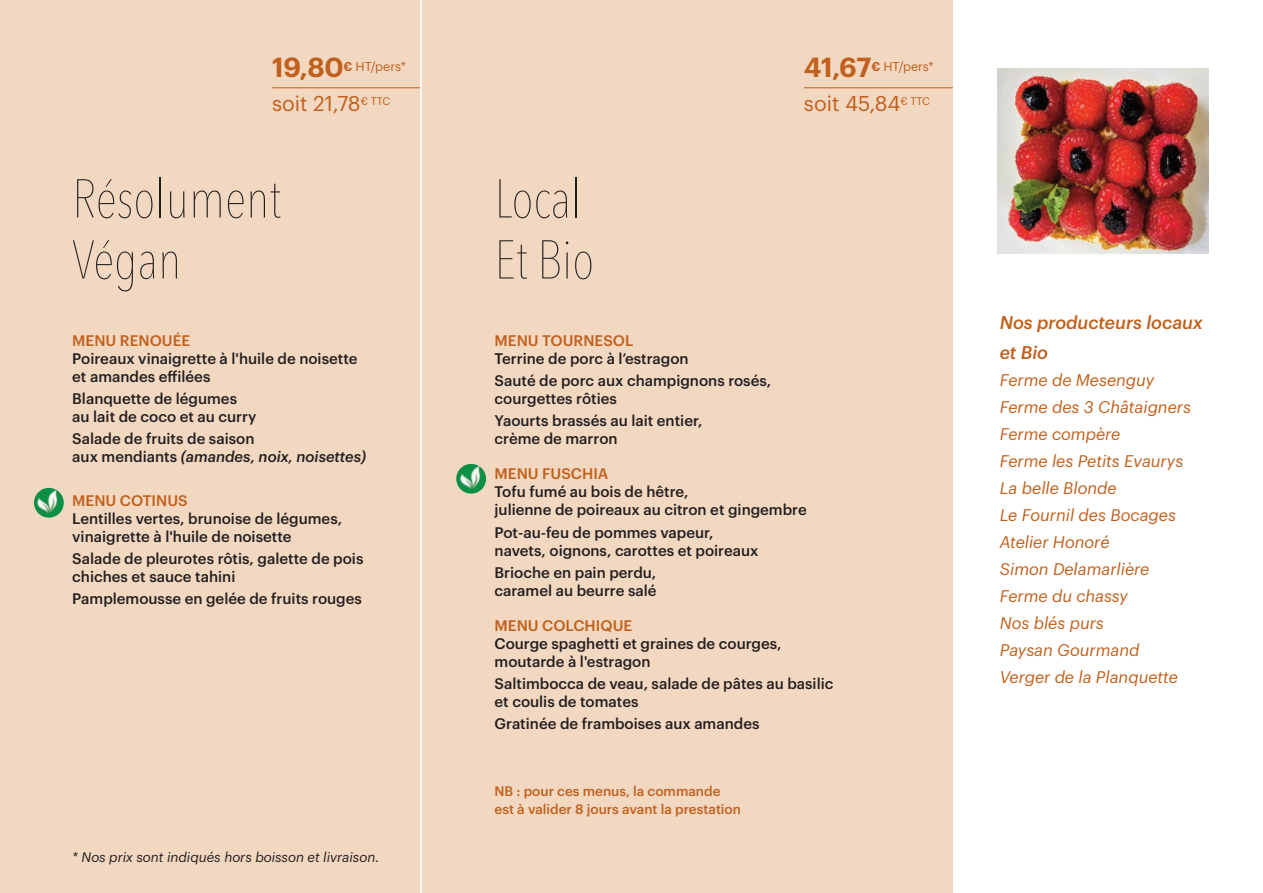
<style>
.page{position:relative;width:1263px;height:893px;background:#fff}
.page>*{position:absolute;margin:0;border:0;box-sizing:border-box;transform-origin:0 0}
.t1{font:200 54px/61.1px "Avenir Next Condensed";color:#231f20}
.t2{font:21px "Graphik";color:#c1601c}
.t3{font:italic 500 18px/30px "Graphik";color:#c1601c}
.t4{font:italic 16.5px/27px "Graphik";color:#c1601c}
.t5{font:500 15px/18px "Graphik";color:#231f20}
.t6{font:500 15px "Graphik";color:#c1601c}
.t7{font:500 13.5px/18px "Graphik";color:#c1601c}
.t8{font:italic 13.5px "Graphik";color:#231f20}
.t9{font:12.6px "Graphik";color:#c1601c}
.s1{font-weight:600;font-size:27px}
.s2{font-weight:600}
.s3{font-style:italic}
</style>
<div class="page">
<div style="left:421px;top:0;width:531px;height:893px;background:#f2d7c1"></div>
<img style="left:456px;top:464px;width:30px;height:30px;border-radius:50%">
<hr style="left:804px;top:88px;width:149px;height:1px;background:#c1601c">
<div style="left:0;top:0;width:421px;height:893px;background:#f2d7c1"></div>
<img style="left:34px;top:488px;width:30px;height:30px;border-radius:50%">
<hr style="left:272px;top:88px;width:149px;height:1px;background:#c1601c">
<hr style="left:420px;top:0;width:2px;height:893px;background:#fff">
<img style="left:998px;top:68px;width:211px;height:186px">
<p class="t9" style="left:272px;top:61px;width:135px"><span class="s1">19,80</span><span class="s2">€</span> HT/pers*</p>
<h2 class="t2" style="left:272px;top:95px;width:120px">soit 21,78<sup>€</sup> <sup>TTC</sup></h2>
<h1 class="t1" style="left:72px;top:170px;width:210px">Résolument<br>Végan</h1>
<p class="t6" style="left:72px;top:334px;width:120px">MENU RENOUÉE</p>
<p class="t5" style="left:72px;top:350px;width:287px">Poireaux vinaigrette à l'huile de noisette et amandes effilées</p>
<p class="t5" style="left:72px;top:391px;width:186px">Blanquette de légumes au lait de coco et au curry</p>
<p class="t5" style="left:72px;top:431px;width:295px">Salade de fruits de saison<br>aux mendiants <span class="s3">(amandes, noix, noisettes)</span></p>
<p class="t6" style="left:72px;top:494px;width:117px">MENU COTINUS</p>
<p class="t5" style="left:72px;top:510px;width:271px">Lentilles vertes, brunoise de légumes, vinaigrette à l'huile de noisette</p>
<p class="t5" style="left:72px;top:551px;width:293px">Salade de pleurotes rôtis, galette de pois chiches et sauce tahini</p>
<p class="t5" style="left:72px;top:591px;width:291px">Pamplemousse en gelée de fruits rouges</p>
<p class="t8" style="left:72px;top:851px;width:308px">* Nos prix sont indiqués hors boisson et livraison.</p>
<h1 class="t1" style="left:495px;top:170px;width:101px">Local<br>Et Bio</h1>
<p class="t9" style="left:804px;top:61px;width:131px"><span class="s1">41,67</span><span class="s2">€</span> HT/pers*</p>
<h2 class="t2" style="left:804px;top:95px;width:128px">soit 45,84<sup>€</sup> <sup>TTC</sup></h2>
<p class="t6" style="left:495px;top:334px;width:140px">MENU TOURNESOL</p>
<p class="t5" style="left:495px;top:348px;width:278px;line-height:22.2px">Terrine de porc à l’estragon<br>Sauté de porc aux champignons rosés,</p>
<p class="t5" style="left:495px;top:389px;width:209px;line-height:22.2px">courgettes rôties<br>Yaourts brassés au lait entier,</p>
<p class="t5" style="left:495px;top:431px;width:125px">crème de marron</p>
<p class="t6" style="left:495px;top:468px;width:115px">MENU FUSCHIA</p>
<p class="t5" style="left:495px;top:484px;width:314px">Tofu fumé au bois de hêtre,<br>julienne de poireaux au citron et gingembre</p>
<p class="t5" style="left:495px;top:524px;width:266px">Pot-au-feu de pommes vapeur, navets, oignons, carottes et poireaux</p>
<p class="t5" style="left:495px;top:564px;width:163px">Brioche en pain perdu, caramel au beurre salé</p>
<p class="t6" style="left:495px;top:619px;width:139px">MENU COLCHIQUE</p>
<p class="t5" style="left:495px;top:635px;width:289px">Courge spaghetti et graines de courges, moutarde à l'estragon</p>
<p class="t5" style="left:495px;top:676px;width:340px">Saltimbocca de veau, salade de pâtes au basilic et coulis de tomates</p>
<p class="t5" style="left:495px;top:716px;width:266px">Gratinée de framboises aux amandes</p>
<p class="t7" style="left:495px;top:783px;width:248px">NB : pour ces menus, la commande est à valider 8 jours avant la prestation</p>
<p class="t3" style="left:1000px;top:309px;width:204px">Nos producteurs locaux et Bio</p>
<p class="t4" style="left:1000px;top:368px;width:193px">Ferme de Mesenguy<br>Ferme des 3 Châtaigners<br>Ferme compère<br>Ferme les Petits Evaurys<br>La belle Blonde<br>Le Fournil des Bocages<br>Atelier Honoré<br>Simon Delamarlière<br>Ferme du chassy<br>Nos blés purs<br>Paysan Gourmand<br>Verger de la Planquette</p>
</div>
